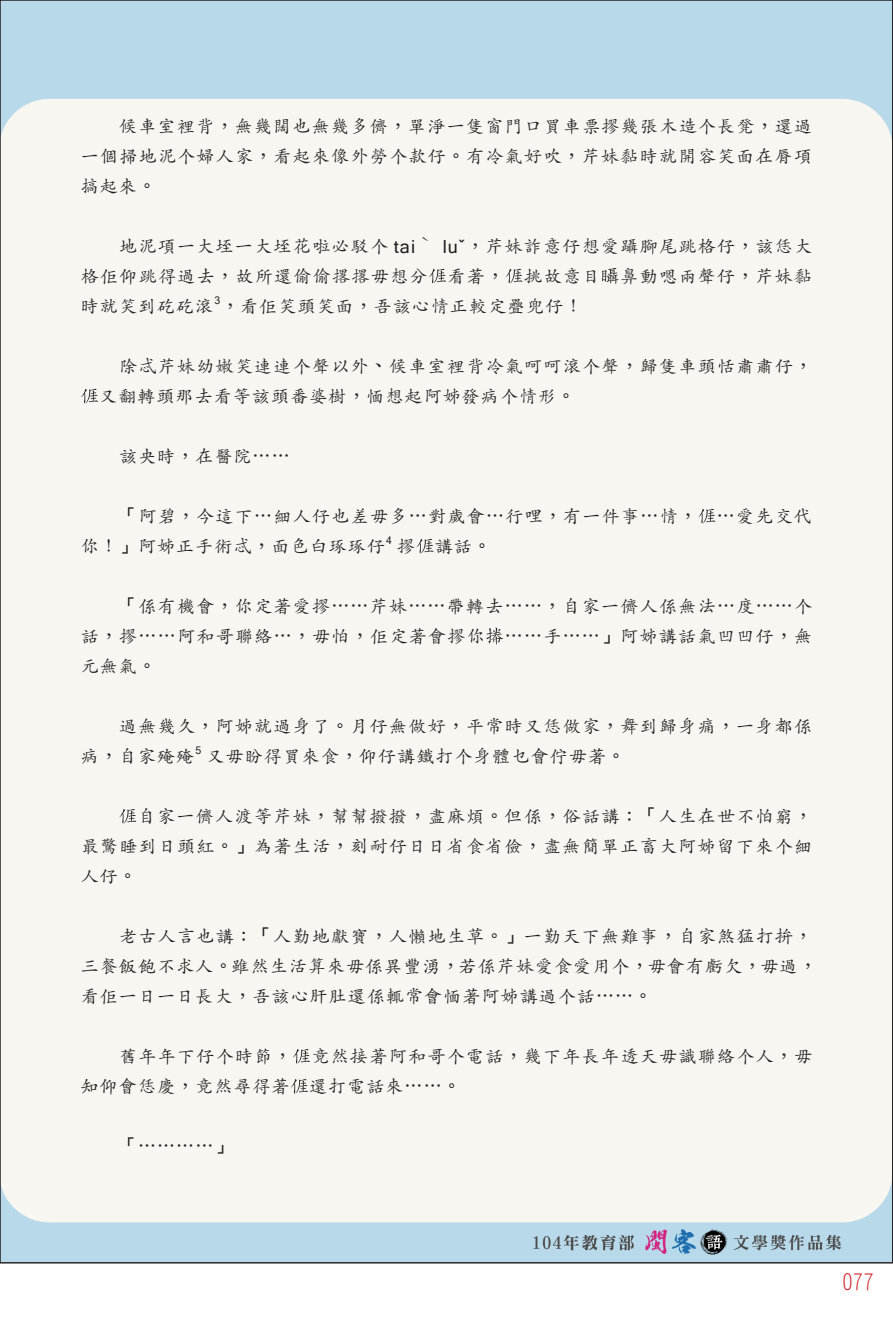
<style>
.page{position:relative;width:893px;height:1327px;background:#fff}
.page>*{position:absolute;margin:0;border:0;box-sizing:border-box;transform-origin:0 0}
.t1{font:21px "DF Li Hei Lt WIN BF";color:#d1232a}
.t2{font:18px/30px "Adobe Kaiti Std";letter-spacing:.07em;color:#231f20}
.t3{font:18px "DF Li Kai Shu Md WIN BF";color:#231f20}
.t4{font:10.5px "Microsoft Sans Serif";color:#231f20}
.s1{font-family:"DF Li Kai Shu Md WIN BF"}
.s2{font-family:"Microsoft Sans Serif"}
</style>
<div class="page">
<img style="left:2px;top:2px;width:889px;height:1259px">
<svg style="left:429px;top:269px;width:17px;height:14px"></svg>
<svg style="left:506px;top:269px;width:17px;height:14px"></svg>
<svg style="left:602px;top:268px;width:17px;height:16px"></svg>
<svg style="left:81px;top:389px;width:17px;height:14px"></svg>
<svg style="left:698px;top:509px;width:17px;height:14px"></svg>
<svg style="left:417px;top:539px;width:17px;height:14px"></svg>
<svg style="left:486px;top:627px;width:17px;height:18px"></svg>
<svg style="left:119px;top:809px;width:17px;height:14px"></svg>
<svg style="left:293px;top:1049px;width:17px;height:14px"></svg>
<svg style="left:291px;top:1079px;width:17px;height:14px"></svg>
<p class="t2" style="left:81px;top:111px;width:733px;text-align:justify;text-indent:38px">候車室裡背<span class="s1">，</span>無幾闊也無幾多儕<span class="s1">，</span>單淨一隻窗門口買車票摎幾張木造个長凳<span class="s1">，</span>還過一個掃地泥个婦人家<span class="s1">，</span>看起來像外勞个款仔<span class="s1">。</span>有冷氣好吹<span class="s1">，</span>芹妹黏時就開容笑面在脣項搞起來<span class="s1">。</span></p>
<p class="t2" style="left:81px;top:231px;width:733px;text-align:justify;text-indent:38px">地泥項一大垤一大垤花啦必駁个 <span class="s2">tai</span>ˋ <span class="s2">luˇ</span><span class="s1">，</span>芹妹詐意仔想愛躡腳尾跳格仔<span class="s1">，</span>該恁大格佢仰跳得過去<span class="s1">，</span>故所還偷偷撂撂毋想分 看著<span class="s1">，</span> 挑故意目 鼻動嗯兩聲仔<span class="s1">，</span>芹妹黏時就笑到矻矻滾<sup>3</sup><span class="s1">，</span>看佢笑頭笑面<span class="s1">，</span>吾該心情正較定疊兜仔<span class="s1">！</span></p>
<p class="t2" style="left:99px;top:351px;width:714px;text-indent:20px">除忒芹妹幼嫩笑連連个聲以外<span class="s1">、</span>候車室裡背冷氣呵呵滾个聲<span class="s1">，</span>歸隻車頭恬肅肅仔<span class="s1">，</span>又翻轉頭那去看等該頭番婆樹<span class="s1">，</span>愐想起阿姊發病个情形<span class="s1">。</span></p>
<p class="t2" style="left:119px;top:441px;width:172px">該央時<span class="s1">，</span>在醫院<span class="s1">……</span></p>
<p class="t2" style="left:81px;top:501px;width:733px;text-indent:38px"><span class="s1">「</span>阿碧<span class="s1">，</span>今這下<span class="s1">…</span>細人仔也差毋多<span class="s1">…</span>對歲會<span class="s1">…</span>行哩<span class="s1">，</span>有一件事<span class="s1">…</span>情<span class="s1">， …</span>愛先交代你<span class="s1">！」</span>阿姊正手術忒<span class="s1">，</span>面色白琢琢仔</p>
<p class="t4" style="left:386px;top:534px;width:7px">4</p>
<p class="t2" style="left:397px;top:531px;width:95px">摎 講話<span class="s1">。</span></p>
<p class="t2" style="left:81px;top:591px;width:733px;text-align:justify;text-indent:38px"><span class="s1">「</span>係有機會<span class="s1">，</span>你定著愛摎<span class="s1">……</span>芹妹<span class="s1">……</span>帶轉去<span class="s1">……，</span>自家一儕人係無法<span class="s1">…</span>度<span class="s1">……</span>个話<span class="s1">，</span>摎<span class="s1">……</span>阿和哥聯絡<span class="s1">…，</span>毋怕<span class="s1">，</span>佢定著會摎你 <span class="s1">……</span>手<span class="s1">……」</span>阿姊講話氣凹凹仔<span class="s1">，</span>無元無氣<span class="s1">。</span></p>
<p class="t2" style="left:81px;top:711px;width:733px;text-indent:38px">過無幾久<span class="s1">，</span>阿姊就過身了<span class="s1">。</span>月仔無做好<span class="s1">，</span>平常時又恁做家<span class="s1">，</span>舞到歸身痛<span class="s1">，</span>一身都係病<span class="s1">，</span>自家殗殗</p>
<p class="t4" style="left:195px;top:744px;width:7px">5</p>
<p class="t2" style="left:206px;top:741px;width:420px">又毋盼得買來食<span class="s1">，</span>仰仔講鐵打个身體乜會佇毋著<span class="s1">。</span></p>
<p class="t2" style="left:81px;top:801px;width:733px;text-align:justify;text-indent:57px">自家一儕人渡等芹妹<span class="s1">，</span>幫幫撥撥<span class="s1">，</span>盡麻煩<span class="s1">。</span>但係<span class="s1">，</span>俗話講<span class="s1">：「</span>人生在世不怕窮<span class="s1">，</span>最驚睡到日頭紅<span class="s1">。」</span>為著生活<span class="s1">，</span>刻耐仔日日省食省儉<span class="s1">，</span>盡無簡單正畜大阿姊留下來个細人仔<span class="s1">。</span></p>
<p class="t2" style="left:81px;top:921px;width:737px;text-indent:38px">老古人言也講<span class="s1">：「</span>人勤地獻寶<span class="s1">，</span>人懶地生草<span class="s1">。」</span>一勤天下無難事<span class="s1">，</span>自家煞猛打拚<span class="s1">，</span>三餐飯飽不求人<span class="s1">。</span>雖然生活算來毋係異豐湧<span class="s1">，</span>若係芹妹愛食愛用个<span class="s1">，</span>毋會有虧欠<span class="s1">，</span>毋過<span class="s1">，</span>看佢一日一日長大<span class="s1">，</span>吾該心肝肚還係輒常會愐著阿姊講過个話<span class="s1">……。</span></p>
<p class="t2" style="left:81px;top:1041px;width:733px;text-indent:38px">舊年年下仔个時節<span class="s1">，</span> 竟然接著阿和哥个電話<span class="s1">，</span>幾下年長年透天毋識聯絡个人<span class="s1">，</span>毋知仰會恁慶<span class="s1">，</span>竟然尋得著 還打電話來<span class="s1">……。</span></p>
<p class="t3" style="left:119px;top:1137px;width:115px">「…………」</p>
<p class="t1" style="left:842px;top:1271px;width:33px">077</p>
</div>
